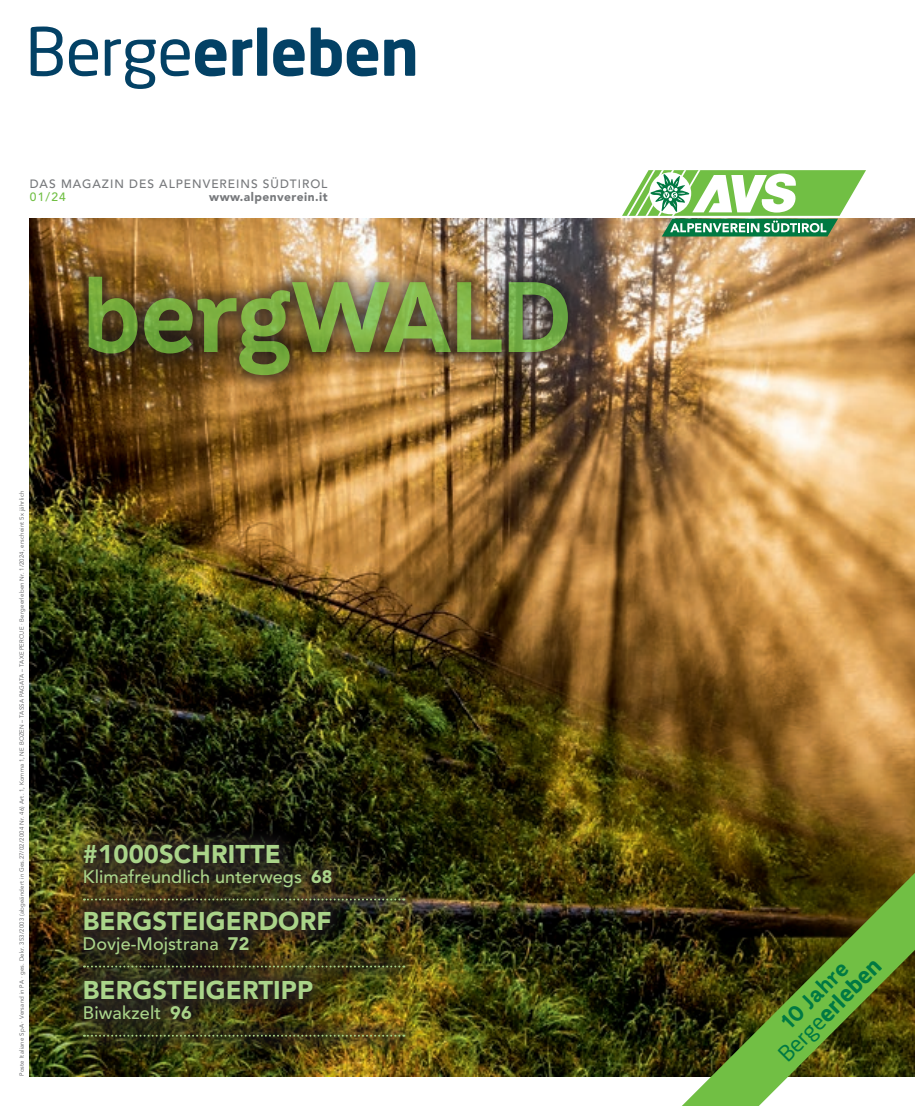
<style>
.page{position:relative;width:915px;height:1106px;background:#fff}
.page>*{position:absolute;margin:0;border:0;box-sizing:border-box;transform-origin:0 0}
.t1{font:700 99.75px "TT Hazelnuts";letter-spacing:-.02em;color:#71bf44}
.t2{font:700 63px "Neo Sans Std";letter-spacing:-.01em;color:#034165}
.t3{font:900 25.5px "Avenir LT Std";letter-spacing:.005em;color:#aad489}
.t4{font:700 21.6px "Neo Sans Std";color:#007942}
.t5{font:700 21.6px "TT Hazelnuts";color:#007942}
.t6{font:500 18px "Avenir LT Std";letter-spacing:.005em;color:#aad489}
.t7{font:500 12px "Avenir LT Std";letter-spacing:.08em;color:#76787b}
.t8{font:900 12px "Avenir LT Std";letter-spacing:.04em;color:#76787b}
.t9{font:500 12px "Avenir LT Std";color:#71bf44}
.t10{font:6px "Avenir LT Std";letter-spacing:.035em;color:#57585a}
.s1{font-weight:400;font-size:65.7px}
.s2{font-weight:900}
.s3{font-weight:400}
</style>
<div class="page">
<img style="left:30px;top:219px;width:884px;height:857px">
<svg style="left:621px;top:170px;width:244px;height:66px"></svg>
<img style="left:69px;top:257px;width:518px;height:138px">
<img style="left:66px;top:826px;width:355px;height:229px">
<svg style="left:84px;top:898px;width:320px;height:2px"></svg>
<svg style="left:84px;top:965px;width:320px;height:2px"></svg>
<svg style="left:84px;top:1034px;width:320px;height:2px"></svg>
<svg style="left:681px;top:873px;width:233px;height:233px"></svg>
<h2 class="t2" style="left:26px;top:12px;width:395px"><span class="s1">Berge</span>erleben</h2>
<h3 class="t7" style="left:30px;top:177px;width:299px">DAS MAGAZIN DES ALPENVEREINS SÜDTIROL</h3>
<h3 class="t9" style="left:30px;top:190px;width:38px">01/24</h3>
<h3 class="t8" style="left:209px;top:190px;width:120px">www.alpenverein.it</h3>
<p class="t10" style="left:18px;top:1075px;width:586px;rotate:-90deg">Poste Italiane SpA · Versand in PA · ges. Dekr. 353/2003 (abgeändert in Ges.27/02/2004 Nr. 46) Art. 1, Komma 1, NE BOZEN – TASSA PAGATA – TAXE PERCUE · Bergeerleben Nr. 1/2024, erscheint 5 x jährlich</p>
<h1 class="t1" style="left:81px;top:252px;width:493px">bergWALD</h1>
<h3 class="t3" style="left:83px;top:838px;width:199px">#1000SCHRITTE</h3>
<h3 class="t6" style="left:83px;top:866px;width:251px">Klimafreundlich unterwegs <span class="s2">68</span></h3>
<h3 class="t3" style="left:83px;top:905px;width:250px">BERGSTEIGERDORF</h3>
<h3 class="t6" style="left:83px;top:933px;width:168px">Dovje-Mojstrana <span class="s2">72</span></h3>
<h3 class="t3" style="left:83px;top:975px;width:231px">BERGSTEIGERTIPP</h3>
<h3 class="t6" style="left:83px;top:1002px;width:110px">Biwakzelt <span class="s2">96</span></h3>
<h3 class="t4" style="left:772px;top:1047px;width:136px;rotate:-45deg"><span class="s3">Berge</span>erleben</h3>
<h3 class="t5" style="left:774px;top:1015px;width:86px;rotate:-45deg">10 Jahre</h3>
</div>
